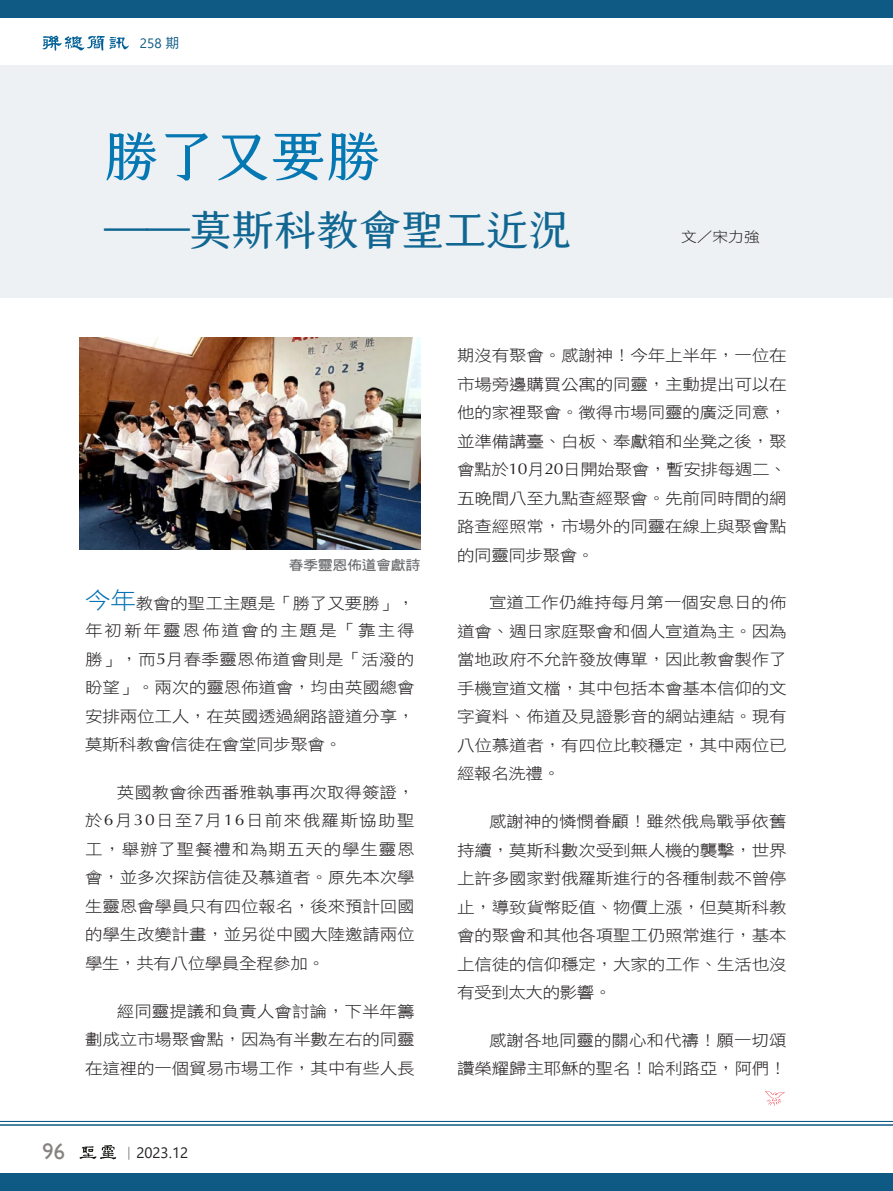
<style>
.page{position:relative;width:893px;height:1191px;background:#fff}
.page>*{position:absolute;margin:0;border:0;box-sizing:border-box;transform-origin:0 0}
.題目_凝書體{font:53.85px "creamfont 2.2 Regular";color:#0577b2}
.題目_凝書體-2{font:42.15px "creamfont 2.2 Regular";letter-spacing:-.025em;color:#116792}
.t1{font:22.5px "Gill Sans";color:#868281}
.Normal-首段{font:15.75px/28.5px "DF Hei W3 WIN BF";letter-spacing:-.01em;color:#231f20;text-align:justify;scale:1.11 1}
.t2{font:15px "Segoe UI";color:#231f20}
.作者{font:14.1px "DF Hei W3 WIN BF";color:#231f20;scale:1.11 1}
.圖說_大{font:13.5px "DF Hei W7 WIN BF";letter-spacing:-.025em;color:#6c6d70;scale:1.11 1}
.t3{font:13.5px "Segoe UI";color:#0e5a85}
.s1{font-family:"DF Hei W5 WIN BF"}
.s2{font-size:22.95px;color:#0071b3}
.s3{font-family:"Optima"}
.s4{font-family:"Adobe Ming Std";font-weight:300}
</style>
<div class="page">
<svg style="left:43px;top:36px;width:86px;height:15px"></svg>
<div style="left:0;top:66px;width:893px;height:232px;background:#edf1f4"></div>
<hr style="left:0;top:1121px;width:893px;height:1px;background:#0e5a85">
<hr style="left:0;top:1124px;width:893px;height:1px;background:#0e5a85">
<div style="left:0;top:1174px;width:893px;height:17px;background:#0e5a85"></div>
<svg style="left:765px;top:1091px;width:20px;height:14px"></svg>
<img style="left:79px;top:337px;width:341px;height:212px">
<div style="left:0;top:0;width:893px;height:17px;background:#0e5a85"></div>
<svg style="left:80px;top:1145px;width:36px;height:14px"></svg>
<p class="t3" style="left:140px;top:30px;width:41px">258 <span class="s1">期</span></p>
<p class="題目_凝書體" style="left:104px;top:107px;width:279px">勝了又要勝</p>
<p class="題目_凝書體-2" style="left:104px;top:191px;width:469px">──莫斯科教會聖工近況</p>
<p class="作者" style="left:681px;top:230px;width:72px">文／宋力強</p>
<p class="圖說_大" style="left:288px;top:558px;width:120px">春季靈恩佈道會獻詩</p>
<p class="Normal-首段" style="left:85px;top:589px;width:298px"><span class="s2">今年</span>教會的聖工主題是「勝了又要勝」，年初新年靈恩佈道會的主題是「靠主得勝」，而<span class="s3">5</span>月春季靈恩佈道會則是「活潑的盼望」。兩次的靈恩佈道會，均由英國總會安排兩位工人，在英國透過網路證道分享，莫斯科教會信徒在會堂同步聚會。</p>
<p class="Normal-首段" style="left:85px;top:778px;width:298px;text-indent:32px">英國教會徐西番雅執事再次取得簽證，於<span class="s3">6</span>月<span class="s3">30</span>日至<span class="s3">7</span>月<span class="s3">16</span>日前來俄羅斯協助聖工，舉辦了聖餐禮和為期五天的學生靈恩會，並多次探訪信徒及慕道者。原先本次學生靈恩會學員只有四位報名，後來預計回國的學生改變計畫，並另從中國大陸邀請兩位學生，共有八位學員全程參加。</p>
<p class="Normal-首段" style="left:85px;top:996px;width:298px;text-indent:32px">經同靈提議和負責人會討論，下半年籌劃成立市場聚會點，因為有半數左右的同靈在這裡的一個貿易市場工作，其中有些人長</p>
<h3 class="t1" style="left:43px;top:1138px;width:24px">96</h3>
<p class="t2" style="left:121px;top:1138px;width:68px"><span class="s4">｜</span>2023.12</p>
<p class="Normal-首段" style="left:457px;top:341px;width:298px">期沒有聚會。感謝神！今年上半年，一位在市場旁邊購買公寓的同靈，主動提出可以在他的家裡聚會。徵得市場同靈的廣泛同意，並準備講臺、白板、奉獻箱和坐凳之後，聚會點於<span class="s3">10</span>月<span class="s3">20</span>日開始聚會，暫安排每週二、五晚間八至九點查經聚會。先前同時間的網路查經照常，市場外的同靈在線上與聚會點的同靈同步聚會。</p>
<p class="Normal-首段" style="left:457px;top:588px;width:298px;text-indent:32px">宣道工作仍維持每月第一個安息日的佈道會、週日家庭聚會和個人宣道為主。因為當地政府不允許發放傳單，因此教會製作了手機宣道文檔，其中包括本會基本信仰的文字資料、佈道及見證影音的網站連結。現有八位慕道者，有四位比較穩定，其中兩位已經報名洗禮。</p>
<p class="Normal-首段" style="left:457px;top:807px;width:298px;text-indent:32px">感謝神的憐憫眷顧！雖然俄烏戰爭依舊持續，莫斯科數次受到無人機的襲擊，世界上許多國家對俄羅斯進行的各種制裁不曾停止，導致貨幣貶值、物價上漲，但莫斯科教會的聚會和其他各項聖工仍照常進行，基本上信徒的信仰穩定，大家的工作、生活也沒有受到太大的影響。</p>
<p class="Normal-首段" style="left:457px;top:1025px;width:298px;text-align:right">感謝各地同靈的關心和代禱！願一切頌<br>讚榮耀歸主耶穌的聖名！哈利路亞，阿們！</p>
</div>
